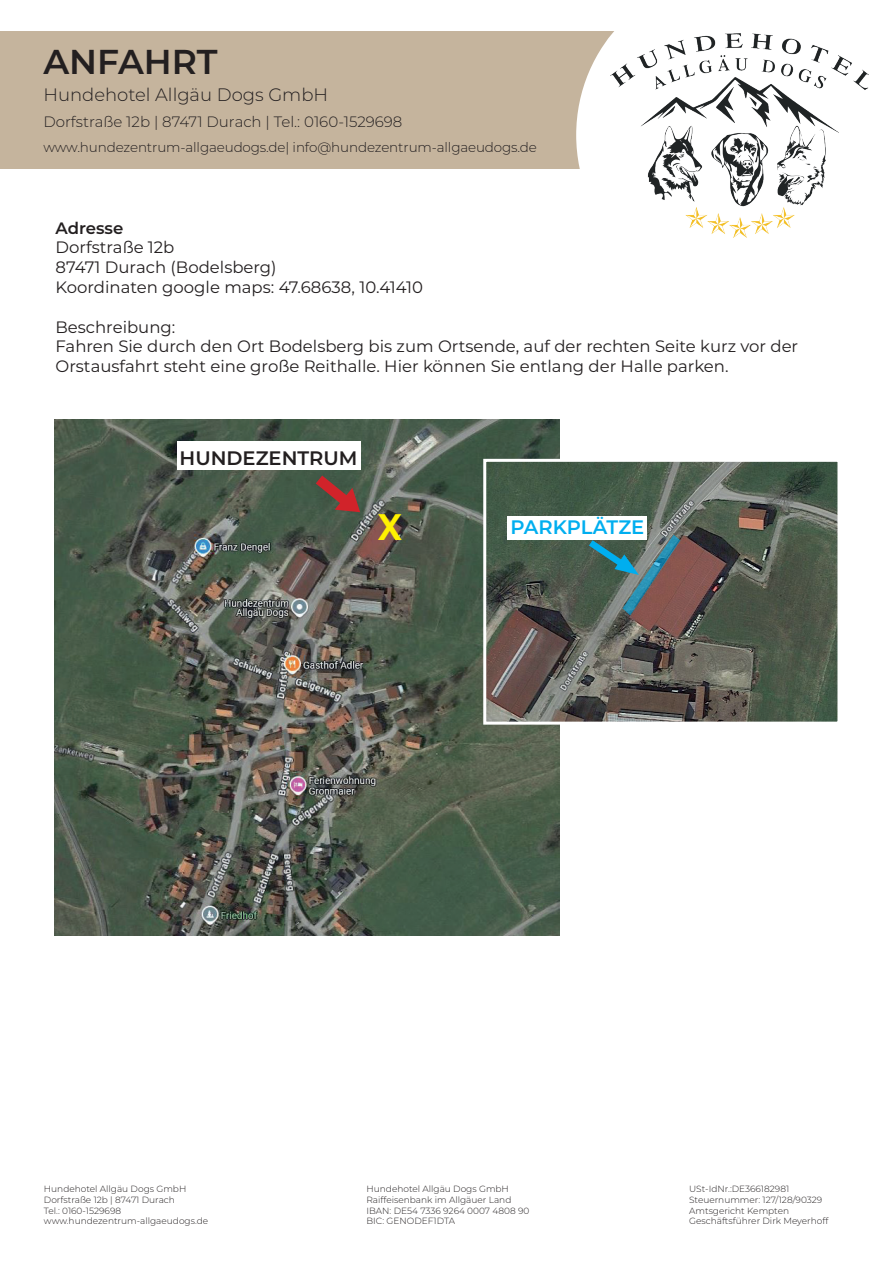
<style>
.page{position:relative;width:893px;height:1263px;background:#fff}
.page>*{position:absolute;margin:0;border:0;box-sizing:border-box;transform-origin:0 0}
.t1{font:700 37.5px "Acumin Pro";color:#fff101}
.t2{font:600 34.5px "Montserrat";color:#231f20}
.t3{font:600 19.5px "Montserrat";color:#231f20}
.t4{font:600 19.5px "Montserrat";color:#00aeef}
.t5{font:300 18px "Montserrat";color:#231f20}
.t6{font:16.5px/19.8px "Montserrat";color:#231f20}
.t7{font:600 16.5px "Montserrat";color:#231f20}
.t8{font:300 15px "Montserrat";color:#231f20}
.t9{font:300 13.5px "Montserrat";letter-spacing:-.01em;color:#231f20}
.t10{font:300 9px/10.8px "Montserrat";color:#231f20}
</style>
<div class="page">
<img style="left:54px;top:420px;width:505px;height:515px">
<img style="left:487px;top:463px;width:349px;height:258px">
<div style="left:483px;top:459px;width:357px;height:266px;border:3px solid #fff"></div>
<div style="left:508px;top:516px;width:139px;height:23px;background:#fff"></div>
<svg style="left:316px;top:475px;width:44px;height:37px;background:#79443c"></svg>
<svg style="left:589px;top:535px;width:91px;height:80px;background:#627374"></svg>
<div style="left:177px;top:441px;width:183px;height:28px;background:#fff"></div>
<div style="left:0;top:32px;width:779px;height:137px;background:#c5b49d"></div>
<svg style="left:576px;top:31px;width:203px;height:207px;fill:#fff"></svg>
<img style="left:611px;top:33px;width:258px;height:204px">
<h2 class="t2" style="left:43px;top:37px;width:176px">ANFAHRT</h2>
<h3 class="t5" style="left:43px;top:83px;width:286px">Hundehotel Allgäu Dogs GmbH</h3>
<h3 class="t8" style="left:43px;top:111px;width:361px">Dorfstraße 12b | 87471 Durach | Tel.: 0160-1529698</h3>
<h3 class="t9" style="left:43px;top:138px;width:495px">www.hundezentrum-allgaeudogs.de| info@hundezentrum-allgaeudogs.de</h3>
<h3 class="t7" style="left:56px;top:216px;width:69px">Adresse</h3>
<h3 class="t6" style="left:56px;top:237px;width:369px">Dorfstraße 12b<br>87471 Durach (Bodelsberg)<br>Koordinaten google maps: 47.68638, 10.41410</h3>
<h3 class="t6" style="left:56px;top:316px;width:744px">Beschreibung:<br>Fahren Sie durch den Ort Bodelsberg bis zum Ortsende, auf der rechten Seite kurz vor der<br>Orstausfahrt steht eine große Reithalle. Hier können Sie entlang der Halle parken.</h3>
<h3 class="t3" style="left:180px;top:444px;width:179px">HUNDEZENTRUM</h3>
<h1 class="t1" style="left:378px;top:500px;width:24px">X</h1>
<h3 class="t4" style="left:511px;top:514px;width:135px">PARKPLÄTZE</h3>
<p class="t10" style="left:44px;top:1183px;width:166px">Hundehotel Allgäu Dogs GmbH<br>Dorfstraße 12b | 87471 Durach<br>Tel.: 0160-1529698 www.hundezentrum-allgaeudogs.de</p>
<p class="t10" style="left:689px;top:1183px;width:141px">USt-IdNr.:DE366182981<br>Steuernummer: 127/128/90329<br>Amtsgericht Kempten<br>Geschäftsführer Dirk Meyerhoff</p>
<p class="t10" style="left:367px;top:1183px;width:164px">Hundehotel Allgäu Dogs GmbH<br>Raiffeisenbank im Allgäuer Land<br>IBAN: DE54 7336 9264 0007 4808 90<br>BIC: GENODEF1DTA</p>
</div>
